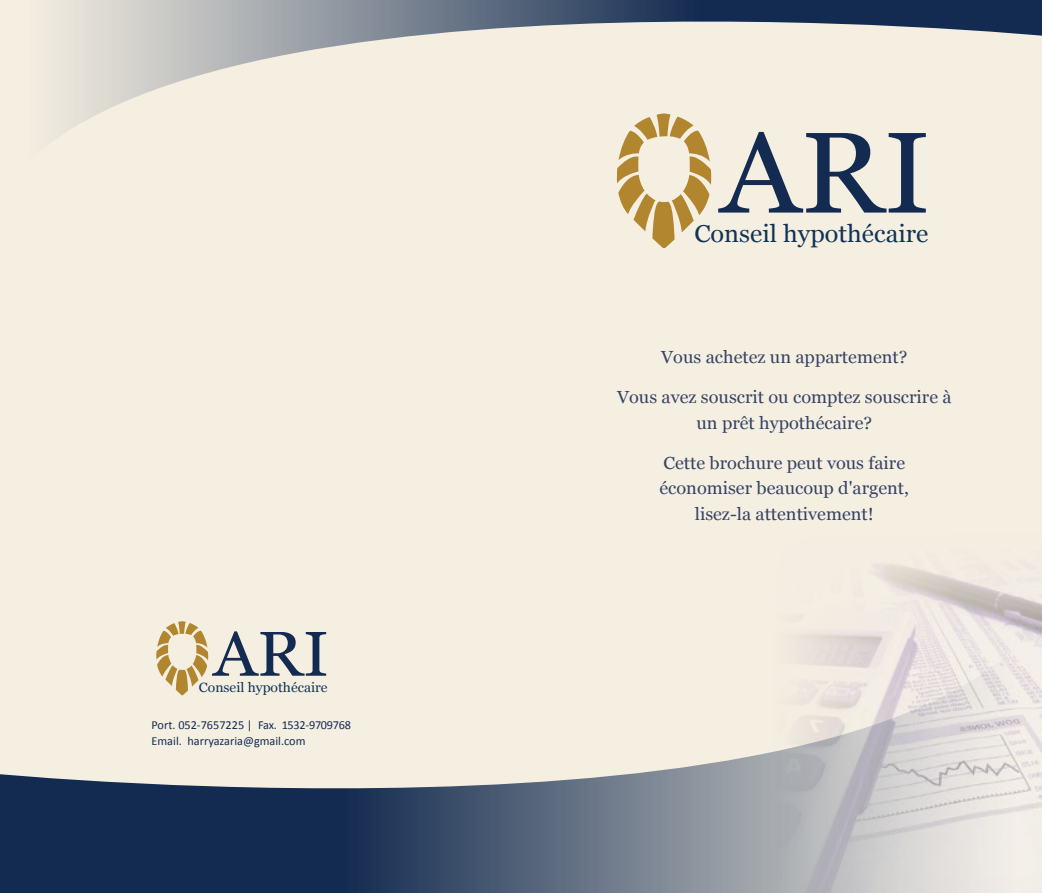
<style>
.page{position:relative;width:1042px;height:893px;background:#f5efe2}
.page>*{position:absolute;margin:0;border:0;box-sizing:border-box;transform-origin:0 0}
.t1{font:114.8px "Georgia";color:#132b50;scale:1.04 1}
.t2{font:63.18px "Georgia";color:#132b50;scale:1.04 1}
.t3{font:24.32px "Georgia";color:#113456;scale:1.04 1}
.t4{font:17.5px/25.4px "Georgia";color:#374364;text-align:center;scale:1.04 1}
.t5{font:13.47px "Georgia";color:#113456;scale:1.04 1}
.t6{font:12.25px/15.9px "Calibri";color:#132b50}
.t7{font:12.25px "Calibri";letter-spacing:-.02em;color:#132b50}
</style>
<div class="page">
<svg style="left:0;top:653px;width:772px;height:240px"></svg>
<svg style="left:62px;top:0;width:980px;height:183px"></svg>
<img style="left:772px;top:564px;width:270px;height:329px">
<svg style="left:617px;top:113px;width:94px;height:135px"></svg>
<svg style="left:156px;top:621px;width:52px;height:74px"></svg>
<h2 class="t2" style="left:213px;top:616px;width:112px">ARI</h2>
<p class="t5" style="left:199px;top:679px;width:125px">Conseil hypothécaire</p>
<p class="t6" style="left:187px;top:717px;width:120px;text-indent:-36px">Port. 052-7657225 | harryazaria@gmail.com</p>
<p class="t7" style="left:258px;top:717px;width:94px">Fax. 1532-9709768</p>
<p class="t6" style="left:152px;top:733px;width:32px">Email.</p>
<h1 class="t1" style="left:720px;top:103px;width:203px">ARI</h1>
<h3 class="t3" style="left:694px;top:219px;width:227px">Conseil hypothécaire</h3>
<p class="t4" style="left:661px;top:345px;width:238px">Vous achetez un appartement?</p>
<p class="t4" style="left:617px;top:385px;width:323px">Vous avez souscrit ou comptez souscrire à un prêt hypothécaire?</p>
<p class="t4" style="left:659px;top:450px;width:241px">Cette brochure peut vous faire économiser beaucoup 'd argent, lisez-la attentivement!</p>
</div>
